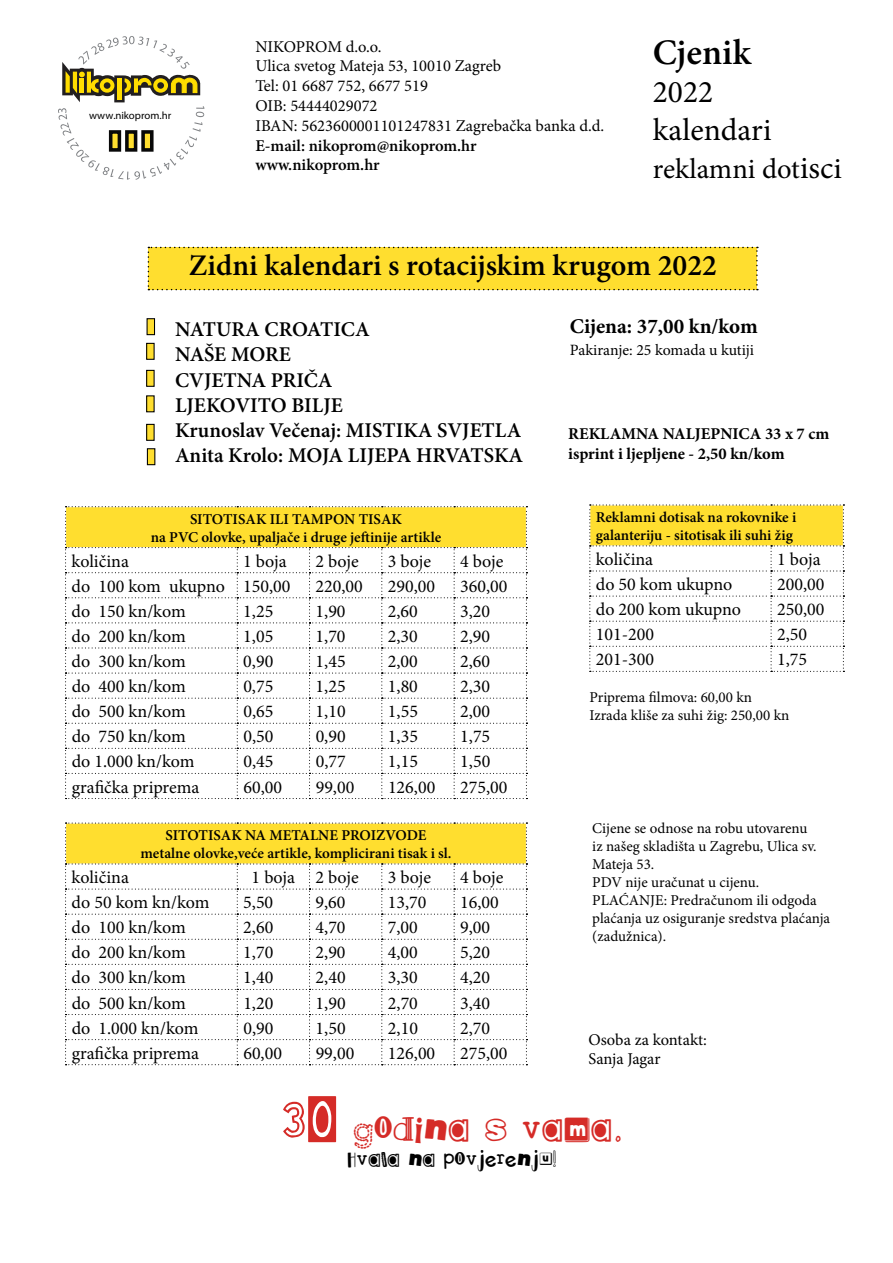
<style>
.page{position:relative;width:893px;height:1263px;background:#fff}
.page>*{position:absolute;margin:0;border:0;box-sizing:border-box;transform-origin:0 0}
.t1{font:36px "DJB Ransom Note Messy";color:#d52b27}
.t2{font:600 36px "Minion Pro";color:#000}
.t3{font:31.5px/37.8px "Minion Pro";color:#000}
.t4{font:600 30px "Minion Pro";color:#000}
.t5{font:28.5px "Minion Pro";color:#000}
.t6{font:600 21px/25.2px "Minion Pro";color:#000}
.t7{font:700 21px "Minion Pro";color:#000}
.t8{font:21px "DJB Ransom Note Messy";color:#000}
.t9{font:18px "Minion Pro";color:#000}
.t10{font:16.5px/19.8px "Minion Pro";color:#000}
.t11{font:700 16.5px/19.8px "Minion Pro";color:#000}
.t12{font:600 16.5px/19.8px "Minion Pro";letter-spacing:-.005em;color:#000}
.t13{font:15.75px "Minion Pro";color:#000}
.t14{font:15px/18px "Minion Pro";color:#000}
.t15{font:600 15px/18px "Minion Pro";color:#000;text-align:center}
.t16{font:10.65px "Myriad Pro";color:#000}
.s1{font-size:31.5px}
.s2{font-size:29.55px}
.s3{font-size:60px}
</style>
<div class="page">
<div style="left:148px;top:247px;width:610px;height:43px;background:#ffde2f"></div>
<svg style="left:65px;top:506px;width:462px;height:293px"></svg>
<svg style="left:65px;top:822px;width:462px;height:243px"></svg>
<svg style="left:589px;top:504px;width:255px;height:168px"></svg>
<svg style="left:58px;top:36px;width:146px;height:144px"></svg>
<div style="left:117px;top:78px;width:5px;height:22px;background:#fd0"></div>
<div style="left:147px;top:319px;width:8px;height:16px;background:#ffde2f"></div>
<div style="left:147px;top:318px;width:8px;height:17px;border:1px solid #000"></div>
<div style="left:147px;top:343px;width:7px;height:16px;background:#ffde2f"></div>
<div style="left:146px;top:343px;width:9px;height:17px;border:1px solid #000"></div>
<div style="left:147px;top:370px;width:7px;height:16px;background:#ffde2f"></div>
<div style="left:146px;top:370px;width:9px;height:17px;border:1px solid #000"></div>
<div style="left:147px;top:396px;width:7px;height:16px;background:#ffde2f"></div>
<div style="left:146px;top:395px;width:9px;height:17px;border:1px solid #000"></div>
<div style="left:147px;top:424px;width:7px;height:16px;background:#ffde2f"></div>
<div style="left:146px;top:424px;width:9px;height:17px;border:1px solid #000"></div>
<div style="left:147px;top:449px;width:8px;height:16px;background:#ffde2f"></div>
<div style="left:147px;top:448px;width:8px;height:17px;border:1px solid #000"></div>
<p class="t16" style="left:89px;top:108px;width:84px">www.nikoprom.hr</p>
<p class="t10" style="left:255px;top:36px;width:350px">NIKOPROM d.o.o.<br>Ulica svetog Mateja 53, 10010 Zagreb<br>Tel: 01 6687 752, 6677 519<br>OIB: 54444029072<br>IBAN: 5623600001101247831 Zagrebačka banka d.d.</p>
<p class="t12" style="left:255px;top:135px;width:223px">E-mail: nikoprom@nikoprom.hr www.nikoprom.hr</p>
<h1 class="t2" style="left:653px;top:28px;width:100px">Cjenik</h1>
<h2 class="t3" style="left:653px;top:73px;width:120px">2022 kalendari</h2>
<h3 class="t5" style="left:653px;top:150px;width:191px">reklamni dot<span class="s1">isc</span><span class="s2">i</span></h3>
<h3 class="t4" style="left:189px;top:245px;width:529px">Zidni kalendari s rotacijskim krugom 2022</h3>
<p class="t7" style="left:570px;top:312px;width:190px">Cijena: 37,00 kn/kom</p>
<p class="t13" style="left:570px;top:340px;width:186px">Pakiranje: 25 komada u kutiji</p>
<p class="t6" style="left:175px;top:317px;width:349px">NATURA CROATICA<br>NAŠE MORE<br>CVJETNA PRIČA<br>LJEKOVITO BILJE<br>Krunoslav Večenaj: MISTIKA SVJETLA<br>Anita Krolo: MOJA LIJEPA HRVATSKA</p>
<p class="t11" style="left:568px;top:423px;width:263px">REKLAMNA NALJEPNICA 33 x 7 cm isprint i ljepljene - 2,50 kn/kom</p>
<p class="t15" style="left:151px;top:510px;width:292px">SITOTISAK ILI TAMPON TISAK<br>na PVC olovke, upaljače i druge jeftinije artikle</p>
<p class="t9" style="left:72px;top:549px;width:59px">količina</p>
<p class="t9" style="left:243px;top:549px;width:45px">1 boja</p>
<p class="t9" style="left:316px;top:549px;width:45px">2 boje</p>
<p class="t9" style="left:388px;top:549px;width:45px">3 boje</p>
<p class="t9" style="left:460px;top:549px;width:45px">4 boje</p>
<p class="t9" style="left:72px;top:574px;width:220px">do 100 kom ukupno 150,00</p>
<p class="t9" style="left:316px;top:574px;width:49px">220,00</p>
<p class="t9" style="left:388px;top:574px;width:49px">290,00</p>
<p class="t9" style="left:460px;top:574px;width:49px">360,00</p>
<p class="t9" style="left:72px;top:599px;width:116px">do 150 kn/kom</p>
<p class="t9" style="left:243px;top:599px;width:32px">1,25</p>
<p class="t9" style="left:316px;top:599px;width:32px">1,90</p>
<p class="t9" style="left:388px;top:599px;width:32px">2,60</p>
<p class="t9" style="left:460px;top:599px;width:32px">3,20</p>
<p class="t9" style="left:72px;top:624px;width:116px">do 200 kn/kom</p>
<p class="t9" style="left:243px;top:624px;width:32px">1,05</p>
<p class="t9" style="left:316px;top:624px;width:32px">1,70</p>
<p class="t9" style="left:388px;top:624px;width:32px">2,30</p>
<p class="t9" style="left:460px;top:624px;width:32px">2,90</p>
<p class="t9" style="left:72px;top:649px;width:116px">do 300 kn/kom</p>
<p class="t9" style="left:243px;top:649px;width:32px">0,90</p>
<p class="t9" style="left:316px;top:649px;width:32px">1,45</p>
<p class="t9" style="left:388px;top:649px;width:32px">2,00</p>
<p class="t9" style="left:460px;top:649px;width:32px">2,60</p>
<p class="t9" style="left:72px;top:674px;width:116px">do 400 kn/kom</p>
<p class="t9" style="left:243px;top:674px;width:32px">0,75</p>
<p class="t9" style="left:316px;top:674px;width:32px">1,25</p>
<p class="t9" style="left:388px;top:674px;width:32px">1,80</p>
<p class="t9" style="left:460px;top:674px;width:32px">2,30</p>
<p class="t9" style="left:72px;top:699px;width:116px">do 500 kn/kom</p>
<p class="t9" style="left:243px;top:699px;width:32px">0,65</p>
<p class="t9" style="left:316px;top:699px;width:32px">1,10</p>
<p class="t9" style="left:388px;top:699px;width:32px">1,55</p>
<p class="t9" style="left:460px;top:699px;width:32px">2,00</p>
<p class="t9" style="left:72px;top:724px;width:116px">do 750 kn/kom</p>
<p class="t9" style="left:243px;top:724px;width:32px">0,50</p>
<p class="t9" style="left:316px;top:724px;width:32px">0,90</p>
<p class="t9" style="left:388px;top:724px;width:32px">1,35</p>
<p class="t9" style="left:460px;top:724px;width:32px">1,75</p>
<p class="t9" style="left:72px;top:750px;width:124px">do 1.000 kn/kom</p>
<p class="t9" style="left:243px;top:750px;width:32px">0,45</p>
<p class="t9" style="left:316px;top:750px;width:32px">0,77</p>
<p class="t9" style="left:388px;top:750px;width:32px">1,15</p>
<p class="t9" style="left:460px;top:750px;width:32px">1,50</p>
<p class="t9" style="left:72px;top:775px;width:129px">grafička priprema</p>
<p class="t9" style="left:243px;top:775px;width:40px">60,00</p>
<p class="t9" style="left:316px;top:775px;width:40px">99,00</p>
<p class="t9" style="left:388px;top:775px;width:49px">126,00</p>
<p class="t9" style="left:460px;top:775px;width:49px">275,00</p>
<p class="t15" style="left:140px;top:826px;width:313px">SITOTISAK NA METALNE PROIZVODE metalne olovke,veće artikle, komplicirani tisak i sl.</p>
<p class="t9" style="left:72px;top:865px;width:59px">količina</p>
<p class="t9" style="left:252px;top:865px;width:109px">1 boja 2 boje</p>
<p class="t9" style="left:388px;top:865px;width:45px">3 boje</p>
<p class="t9" style="left:460px;top:865px;width:45px">4 boje</p>
<p class="t9" style="left:72px;top:890px;width:139px">do 50 kom kn/kom</p>
<p class="t9" style="left:243px;top:890px;width:32px">5,50</p>
<p class="t9" style="left:316px;top:890px;width:32px">9,60</p>
<p class="t9" style="left:388px;top:890px;width:40px">13,70</p>
<p class="t9" style="left:460px;top:890px;width:40px">16,00</p>
<p class="t9" style="left:72px;top:915px;width:116px">do 100 kn/kom</p>
<p class="t9" style="left:243px;top:915px;width:32px">2,60</p>
<p class="t9" style="left:316px;top:915px;width:32px">4,70</p>
<p class="t9" style="left:388px;top:915px;width:32px">7,00</p>
<p class="t9" style="left:460px;top:915px;width:32px">9,00</p>
<p class="t9" style="left:72px;top:940px;width:116px">do 200 kn/kom</p>
<p class="t9" style="left:243px;top:940px;width:32px">1,70</p>
<p class="t9" style="left:316px;top:940px;width:32px">2,90</p>
<p class="t9" style="left:388px;top:940px;width:32px">4,00</p>
<p class="t9" style="left:460px;top:940px;width:32px">5,20</p>
<p class="t9" style="left:72px;top:966px;width:116px">do 300 kn/kom</p>
<p class="t9" style="left:243px;top:966px;width:32px">1,40</p>
<p class="t9" style="left:316px;top:966px;width:32px">2,40</p>
<p class="t9" style="left:388px;top:966px;width:32px">3,30</p>
<p class="t9" style="left:460px;top:966px;width:32px">4,20</p>
<p class="t9" style="left:72px;top:991px;width:116px">do 500 kn/kom</p>
<p class="t9" style="left:243px;top:991px;width:32px">1,20</p>
<p class="t9" style="left:316px;top:991px;width:32px">1,90</p>
<p class="t9" style="left:388px;top:991px;width:32px">2,70</p>
<p class="t9" style="left:460px;top:991px;width:32px">3,40</p>
<p class="t9" style="left:72px;top:1016px;width:128px">do 1.000 kn/kom</p>
<p class="t9" style="left:243px;top:1016px;width:32px">0,90</p>
<p class="t9" style="left:316px;top:1016px;width:32px">1,50</p>
<p class="t9" style="left:388px;top:1016px;width:32px">2,10</p>
<p class="t9" style="left:460px;top:1016px;width:32px">2,70</p>
<p class="t9" style="left:72px;top:1041px;width:129px">grafička priprema</p>
<p class="t9" style="left:243px;top:1041px;width:40px">60,00</p>
<p class="t9" style="left:316px;top:1041px;width:40px">99,00</p>
<p class="t9" style="left:388px;top:1041px;width:49px">126,00</p>
<p class="t9" style="left:460px;top:1041px;width:49px">275,00</p>
<p class="t15" style="left:596px;top:508px;width:202px;text-align:left">Reklamni dotisak na rokovnike i galanteriju - sitotisak ili suhi žig</p>
<p class="t9" style="left:596px;top:547px;width:59px">količina</p>
<p class="t9" style="left:777px;top:547px;width:45px">1 boja</p>
<p class="t9" style="left:596px;top:572px;width:138px">do 50 kom ukupno</p>
<p class="t9" style="left:777px;top:572px;width:49px">200,00</p>
<p class="t9" style="left:596px;top:597px;width:147px">do 200 kom ukupno</p>
<p class="t9" style="left:777px;top:597px;width:49px">250,00</p>
<p class="t9" style="left:596px;top:622px;width:60px">101-200</p>
<p class="t9" style="left:777px;top:622px;width:32px">2,50</p>
<p class="t9" style="left:596px;top:647px;width:60px">201-300</p>
<p class="t9" style="left:777px;top:647px;width:32px">1,75</p>
<p class="t14" style="left:589px;top:688px;width:202px">Priprema filmova: 60,00 kn<br>Izrada kliše za suhi žig: 250,00 kn</p>
<p class="t14" style="left:592px;top:819px;width:239px">Cijene se odnose na robu utovarenu<br>iz našeg skladišta u Zagrebu, Ulica sv.<br>Mateja 53.<br>PDV nije uračunat u cijenu.<br>PLAĆANJE: Predračunom ili odgoda plaćanja uz osiguranje sredstva plaćanja (zadužnica).</p>
<p class="t10" style="left:589px;top:1029px;width:120px">Osoba za kontakt:<br>Sanja Jagar</p>
<h1 class="t1" style="left:282px;top:1107px;width:341px"><span class="s3">30</span> godina s vama.</h1>
<p class="t8" style="left:347px;top:1147px;width:211px">Hvala na povjerenju!</p>
</div>
